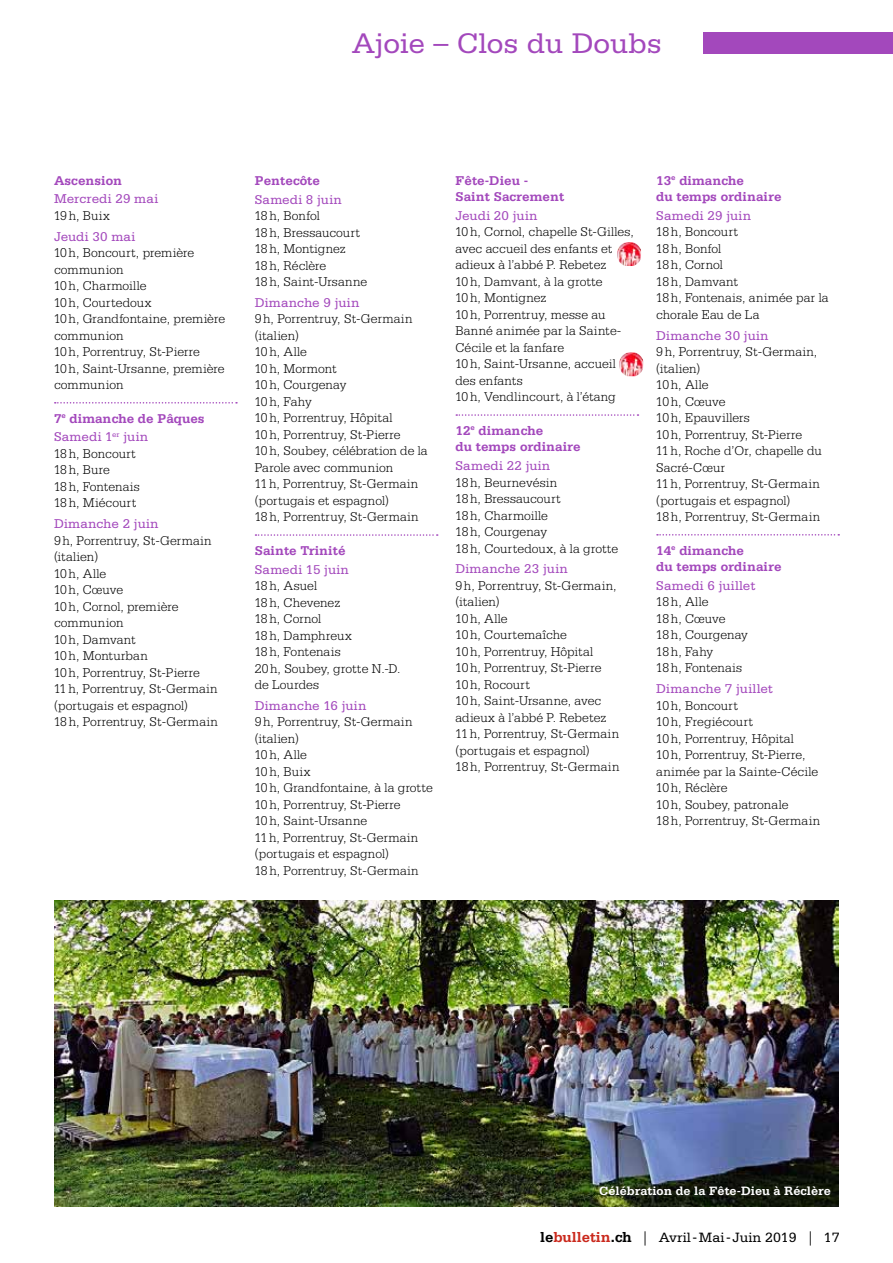
<style>
.page{position:relative;width:893px;height:1263px;background:#fff}
.page>*{position:absolute;margin:0;border:0;box-sizing:border-box;transform-origin:0 0}
.t1{font:30px "Serifa";color:#a348bc}
.t2{font:14.25px "Serifa";color:#000}
.t3{font:300 13.5px/16.5px "Serifa";letter-spacing:.005em;color:#000}
.t4{font:13.5px "Serifa";letter-spacing:.015em;color:#a348bc}
.t5{font:700 13.5px/16.5px "Serifa";color:#a348bc}
.t6{font:700 12.75px "Serifa";color:#fff}
.s1{font-weight:400}
.s2{font-weight:700;font-size:15px}
.s3{font-weight:700;font-size:15px;color:#ca291d}
.s4{font-family:"Adobe Garamond Pro"}
</style>
<div class="page">
<div style="left:703px;top:33px;width:190px;height:21px;background:#a348bc"></div>
<svg style="left:55px;top:402px;width:182px;height:2px"></svg>
<svg style="left:255px;top:534px;width:183px;height:2px"></svg>
<svg style="left:456px;top:414px;width:182px;height:2px"></svg>
<svg style="left:657px;top:534px;width:182px;height:2px"></svg>
<img style="left:617px;top:242px;width:24px;height:24px">
<img style="left:619px;top:352px;width:24px;height:24px">
<img style="left:54px;top:900px;width:785px;height:306px">
<h1 class="t1" style="left:352px;top:27px;width:312px">Ajoie – Clos du Doubs</h1>
<p class="t5" style="left:54px;top:172px;width:70px">Ascension</p>
<p class="t4" style="left:54px;top:191px;width:106px">Mercredi 29 mai</p>
<p class="t3" style="left:54px;top:207px;width:57px">19h, Buix</p>
<p class="t4" style="left:54px;top:229px;width:83px">Jeudi 30 mai</p>
<p class="t3" style="left:54px;top:244px;width:173px">10h, Boncourt, première communion<br>10h, Charmoille<br>10h, Courtedoux<br>10h, Grandfontaine, première communion<br>10h, Porrentruy, St-Pierre<br>10h, Saint-Ursanne, première communion</p>
<p class="t5" style="left:54px;top:409px;width:152px;line-height:18.6px">7<sup>e</sup> dimanche de Pâques<br><span class="s1">Samedi 1</span><sup>er</sup> <span class="s1">juin</span></p>
<p class="t3" style="left:54px;top:445px;width:87px">18h, Boncourt<br>18h, Bure<br>18h, Fontenais<br>18h, Miécourt</p>
<p class="t4" style="left:54px;top:516px;width:106px">Dimanche 2 juin</p>
<p class="t3" style="left:54px;top:532px;width:166px">9h, Porrentruy, St-Germain (italien)<br>10h, Alle<br>10h, Cœuve<br>10h, Cornol, première communion<br>10h, Damvant<br>10h, Monturban<br>10h, Porrentruy, St-Pierre<br>11h, Porrentruy, St-Germain (portugais et espagnol)<br>18h, Porrentruy, St-Germain</p>
<p class="t5" style="left:255px;top:172px;width:67px">Pentecôte</p>
<p class="t4" style="left:255px;top:192px;width:88px">Samedi 8 juin</p>
<p class="t3" style="left:255px;top:207px;width:114px">18h, Bonfol<br>18h, Bressaucourt<br>18h, Montignez<br>18h, Réclère<br>18h, Saint-Ursanne</p>
<p class="t4" style="left:255px;top:295px;width:106px">Dimanche 9 juin</p>
<p class="t3" style="left:255px;top:311px;width:174px">9h, Porrentruy, St-Germain (italien)<br>10h, Alle<br>10h, Mormont<br>10h, Courgenay<br>10h, Fahy<br>10h, Porrentruy, Hôpital<br>10h, Porrentruy, St-Pierre<br>10h, Soubey, célébration de la<br>Parole avec communion<br>11h, Porrentruy, St-Germain (portugais et espagnol)<br>18h, Porrentruy, St-Germain</p>
<p class="t5" style="left:255px;top:542px;width:92px">Sainte Trinité</p>
<p class="t4" style="left:255px;top:562px;width:96px">Samedi 15 juin</p>
<p class="t3" style="left:255px;top:577px;width:147px">18h, Asuel<br>18h, Chevenez<br>18h, Cornol<br>18h, Damphreux<br>18h, Fontenais<br>20h, Soubey, grotte N.-D. de Lourdes</p>
<p class="t4" style="left:255px;top:698px;width:113px">Dimanche 16 juin</p>
<p class="t3" style="left:255px;top:713px;width:180px">9h, Porrentruy, St-Germain (italien)<br>10h, Alle<br>10h, Buix<br>10h, Grandfontaine, à la grotte<br>10h, Porrentruy, St-Pierre<br>10h, Saint-Ursanne<br>11h, Porrentruy, St-Germain (portugais et espagnol)<br>18h, Porrentruy, St-Germain</p>
<p class="t5" style="left:455px;top:172px;width:110px">Fête-Dieu -<br>Saint Sacrement</p>
<p class="t4" style="left:455px;top:208px;width:83px">Jeudi 20 juin</p>
<p class="t3" style="left:455px;top:224px;width:180px">10h, Cornol, chapelle St-Gilles, avec accueil des enfants et adieux à l’abbé P. Rebetez<br>10h, Damvant, à la grotte<br>10h, Montignez<br>10h, Porrentruy, messe au<br>Banné animée par la Sainte-<br>Cécile et la fanfare<br>10h, Saint-Ursanne, accueil des enfants<br>10h, Vendlincourt, à l’étang</p>
<p class="t5" style="left:455px;top:422px;width:127px">12<sup>e</sup> dimanche<br>du temps ordinaire</p>
<p class="t4" style="left:455px;top:458px;width:96px">Samedi 22 juin</p>
<p class="t3" style="left:455px;top:474px;width:164px">18h, Beurnevésin<br>18h, Bressaucourt<br>18h, Charmoille<br>18h, Courgenay<br>18h, Courtedoux, à la grotte</p>
<p class="t4" style="left:455px;top:561px;width:114px">Dimanche 23 juin</p>
<p class="t3" style="left:455px;top:577px;width:166px">9h, Porrentruy, St-Germain, (italien)<br>10h, Alle<br>10h, Courtemaîche<br>10h, Porrentruy, Hôpital<br>10h, Porrentruy, St-Pierre<br>10h, Rocourt<br>10h, Saint-Ursanne, avec adieux à l’abbé P. Rebetez<br>11h, Porrentruy, St-Germain (portugais et espagnol)<br>18h, Porrentruy, St-Germain</p>
<p class="t5" style="left:656px;top:172px;width:127px">13<sup>e</sup> dimanche<br>du temps ordinaire</p>
<p class="t4" style="left:656px;top:208px;width:96px">Samedi 29 juin</p>
<p class="t3" style="left:656px;top:224px;width:174px">18h, Boncourt<br>18h, Bonfol<br>18h, Cornol<br>18h, Damvant<br>18h, Fontenais, animée par la chorale Eau de La</p>
<p class="t4" style="left:656px;top:328px;width:114px">Dimanche 30 juin</p>
<p class="t3" style="left:656px;top:343px;width:167px">9h, Porrentruy, St-Germain, (italien)<br>10h, Alle<br>10h, Cœuve<br>10h, Epauvillers<br>10h, Porrentruy, St-Pierre<br>11h, Roche d’Or, chapelle du<br>Sacré-Cœur<br>11h, Porrentruy, St-Germain (portugais et espagnol)<br>18h, Porrentruy, St-Germain</p>
<p class="t5" style="left:656px;top:542px;width:127px">14<sup>e</sup> dimanche<br>du temps ordinaire</p>
<p class="t4" style="left:656px;top:578px;width:101px">Samedi 6 juillet</p>
<p class="t3" style="left:656px;top:593px;width:93px">18h, Alle<br>18h, Cœuve<br>18h, Courgenay<br>18h, Fahy<br>18h, Fontenais</p>
<p class="t4" style="left:656px;top:681px;width:118px">Dimanche 7 juillet</p>
<p class="t3" style="left:656px;top:697px;width:166px">10h, Boncourt<br>10h, Fregiécourt<br>10h, Porrentruy, Hôpital<br>10h, Porrentruy, St-Pierre, animée par la Sainte-Cécile<br>10h, Réclère<br>10h, Soubey, patronale<br>18h, Porrentruy, St-Germain</p>
<p class="t6" style="left:599px;top:1183px;width:233px">Célébration de la Fête-Dieu à Réclère</p>
<p class="t2" style="left:540px;top:1230px;width:301px"><span class="s2">le</span><span class="s3">bulletin</span><span class="s2">.ch</span> <span class="s4">|</span> Avril-Mai- Juin 2019 <span class="s4">|</span> 17</p>
</div>
